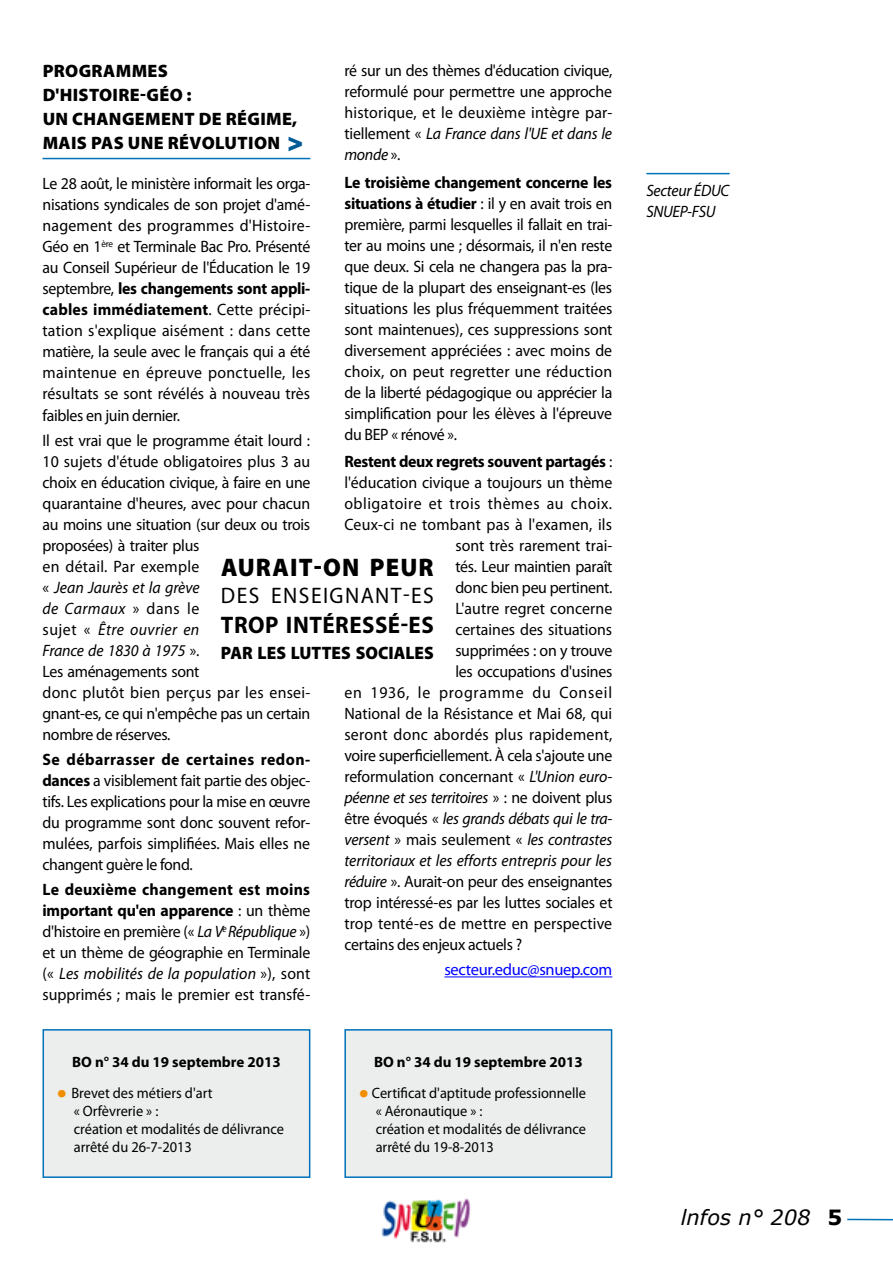
<style>
.page{position:relative;width:893px;height:1263px;background:#fff}
.page>*{position:absolute;margin:0;border:0;box-sizing:border-box;transform-origin:0 0}
.t1{font:900 25.5px "Myriad Pro";letter-spacing:.045em;color:#000;scale:.96 1}
.t2{font:700 24px "Myriad Pro";color:#000;scale:.96 1}
.t3{font:22.5px "Myriad Pro";color:#000;scale:.96 1}
.t4{font:italic 21px "Verdana";color:#000}
.t5{font:900 18px/24px "Myriad Pro";letter-spacing:.02em;color:#000}
.t6{font:900 18px "Myriad Pro";color:#000;scale:.96 1}
.t7{font:16.5px/21px "Myriad Pro";letter-spacing:-.005em;color:#000;text-align:justify;scale:.96 1}
.t8{font:italic 16.5px/21px "Myriad Pro";letter-spacing:-.015em;color:#000;scale:.96 1}
.t9{font:700 16.5px "Myriad Pro";letter-spacing:-.02em;color:#000;scale:.96 1}
.t10{font:16.5px "Myriad Pro";letter-spacing:.03em;color:#000;scale:.96 1}
.t11{font:16.5px "Myriad Pro";letter-spacing:.015em;color:#000;scale:.96 1}
.t12{font:16.5px "Myriad Pro";letter-spacing:.05em;color:#000;scale:.96 1}
.t13{font:16.5px "Myriad Pro";letter-spacing:-.02em;color:#00f}
.t14{font:15px/18px "Myriad Pro";color:#000;scale:.96 1}
.t15{font:700 15px "Myriad Pro";color:#000}
.s1{font-style:italic}
.s2{font-weight:700}
.s3{font-weight:400}
.s4{font-style:normal}
.s5{font-family:"Gill Sans";font-weight:800;font-size:23.7px;color:#005b97}
.s6{font-size:35.7px;color:#f18e00}
.s7{font-weight:700;font-style:normal}
</style>
<div class="page">
<img style="left:381px;top:1198px;width:90px;height:45px">
<hr style="left:847px;top:1219px;width:46px;height:1px;background:#0072ba">
<hr style="left:646px;top:173px;width:84px;height:1px;background:#0072ba">
<hr style="left:43px;top:158px;width:267px;height:1px;background:#0072ba">
<hr style="left:444px;top:976px;width:168px;height:1px;background:#00f">
<div style="left:43px;top:1030px;width:267px;height:147px;background:#eceded"></div>
<div style="left:43px;top:1029px;width:267px;height:149px;border:2px solid #0072ba"></div>
<div style="left:345px;top:1030px;width:267px;height:147px;background:#eceded"></div>
<div style="left:344px;top:1029px;width:268px;height:149px;border:2px solid #0072ba"></div>
<p class="t7" style="left:344px;top:60px;width:281px">ré sur un des thèmes d'éducation civique, reformulé pour permettre une approche historique, et le deuxième intègre par&shy;tiellement « <span class="s1">La France dans l'UE et dans le monde</span> ».</p>
<p class="t7" style="left:344px;top:171px;width:281px"><span class="s2">Le troisième changement concerne les situations à étudier</span> : il y en avait trois en première, parmi lesquelles il fallait en trai&shy;ter au moins une ; désormais, il n'en reste que deux. Si cela ne changera pas la pra&shy;tique de la plupart des enseignant-es (les situations les plus fréquemment traitées sont maintenues), ces suppressions sont diversement appréciées : avec moins de choix, on peut regretter une réduction de la liberté pédagogique ou apprécier la simplification pour les élèves à l'épreuve du BEP « rénové ».</p>
<p class="t9" style="left:344px;top:451px;width:281px">Restent deux regrets souvent partagés <span class="s3">:</span></p>
<p class="t7" style="left:344px;top:472px;width:281px">l'éducation civique a toujours un thème</p>
<p class="t10" style="left:344px;top:493px;width:280px">obligatoire et trois thèmes au choix.</p>
<p class="t7" style="left:344px;top:514px;width:280px">Ceux-ci ne tombant pas à l'examen, ils</p>
<p class="t7" style="left:455px;top:535px;width:165px">sont très rarement trai-</p>
<p class="t7" style="left:455px;top:556px;width:165px">tés. Leur maintien paraît</p>
<p class="t7" style="left:455px;top:577px;width:165px">donc bien peu pertinent.</p>
<p class="t7" style="left:455px;top:598px;width:165px">L'autre regret concerne</p>
<p class="t7" style="left:455px;top:619px;width:165px">certaines des situations</p>
<p class="t7" style="left:455px;top:640px;width:165px">supprimées : on y trouve</p>
<p class="t7" style="left:455px;top:661px;width:165px">les occupations d'usines</p>
<p class="t12" style="left:344px;top:682px;width:280px">en 1936, le programme du Conseil</p>
<p class="t7" style="left:344px;top:703px;width:280px">National de la Résistance et Mai 68, qui</p>
<p class="t11" style="left:344px;top:724px;width:281px">seront donc abordés plus rapidement,</p>
<p class="t7" style="left:344px;top:745px;width:281px">voire superficiellement. À cela s'ajoute une</p>
<p class="t7" style="left:344px;top:766px;width:281px">reformulation concernant « <span class="s1">L'Union euro-</span></p>
<p class="t8" style="left:344px;top:787px;width:281px">péenne et ses territoires <span class="s4">» : ne doivent plus</span></p>
<p class="t8" style="left:344px;top:808px;width:281px"><span class="s4">être évoqués «</span> les grands débats qui le tra-</p>
<p class="t8" style="left:344px;top:829px;width:281px">versent <span class="s4">» mais seulement «</span> les contrastes</p>
<p class="t8" style="left:344px;top:850px;width:280px">territoriaux et les efforts entrepris pour les</p>
<p class="t7" style="left:344px;top:871px;width:280px"><span class="s1">réduire</span> ». Aurait-on peur des enseignantes</p>
<p class="t7" style="left:344px;top:892px;width:281px">trop intéressé-es par les luttes sociales et</p>
<p class="t7" style="left:344px;top:913px;width:280px">trop tenté-es de mettre en perspective</p>
<p class="t7" style="left:344px;top:934px;width:187px">certains des enjeux actuels ?</p>
<p class="t13" style="left:444px;top:959px;width:169px">secteur.educ@snuep.com</p>
<p class="t5" style="left:43px;top:58px;width:262px">PROGRAMMES<br>D'HISTOIRE-GÉO :<br>UN CHANGEMENT DE RÉGIME,<br>MAIS PAS UNE RÉVOLUTION <span class="s5">&gt;</span></p>
<p class="t7" style="left:43px;top:173px;width:281px">Le 28 août, le ministère informait les orga&shy;nisations syndicales de son projet d'amé&shy;nagement des programmes d'Histoire-Géo en 1<sup>ère</sup> et Terminale Bac Pro. Présenté au Conseil Supérieur de l'Éducation le 19 septembre, <span class="s2">les changements sont appli&shy;cables immédiatement</span>. Cette précipi&shy;tation s'explique aisément : dans cette matière, la seule avec le français qui a été maintenue en épreuve ponctuelle, les résultats se sont révélés à nouveau très faibles en juin dernier.</p>
<p class="t7" style="left:43px;top:429px;width:281px;text-align:left">Il est vrai que le programme était lourd :<br>10 sujets d'étude obligatoires plus 3 au choix en éducation civique, à faire en une quarantaine d'heures, avec pour chacun au moins une situation (sur deux ou trois proposées) à traiter plus<br>en détail. Par exemple<br>« <span class="s1">Jean Jaurès et la grève<br>de Carmaux</span> » dans le<br>sujet « <span class="s1">être ouvrier en<br>France de 1830 à 1975</span> ».<br>Les aménagements sont<br>donc plutôt bien perçus par les ensei&shy;gnant-es, ce qui n'empêche pas un certain nombre de réserves.</p>
<p class="t7" style="left:43px;top:749px;width:281px"><span class="s2">Se débarrasser de certaines redon&shy;dances</span> a visiblement fait partie des objec&shy;tifs. Les explications pour la mise en œuvre du programme sont donc souvent refor&shy;mulées, parfois simplifiées. Mais elles ne changent guère le fond.</p>
<p class="t7" style="left:43px;top:879px;width:281px"><span class="s2">Le deuxième changement est moins important qu'en apparence</span> : un thème d'histoire en première (« <span class="s1">La V</span><sup>e</sup> <span class="s1">République</span> ») et un thème de géographie en Terminale (« <span class="s1">Les mobilités de la population</span> »), sont supprimés ; mais le premier est transfé-</p>
<h1 class="t1" style="left:221px;top:551px;width:223px">AURAIT-ON PEUR</h1>
<h3 class="t3" style="left:221px;top:582px;width:14px">des</h3>
<h3 class="t3" style="left:271px;top:582px;width:15px">enseignant</h3>
<h3 class="t3" style="left:403px;top:582px;width:20px">-es</h3>
<h2 class="t2" style="left:221px;top:609px;width:30px">trop</h2>
<h2 class="t2" style="left:286px;top:609px;width:66px">intéress</h2>
<h2 class="t2" style="left:388px;top:609px;width:35px">é-es</h2>
<p class="t6" style="left:221px;top:641px;width:223px">PAR LES LUTTES SOCIALES</p>
<p class="t15" style="left:72px;top:1052px;width:210px">BO n° 34 du 19 septembre 2013</p>
<p class="t14" style="left:74px;top:1084px;width:220px;text-indent:-17px"><span class="s6">•</span> Brevet des métiers d'art<br>« Orfèvrerie » :<br>création et modalités de délivrance arrêté du 26-7-2013</p>
<p class="t15" style="left:374px;top:1052px;width:210px">BO n° 34 du 19 septembre 2013</p>
<p class="t14" style="left:376px;top:1084px;width:221px;text-indent:-17px"><span class="s6">•</span> Certificat d'aptitude professionnelle « Aéronautique » :<br>création et modalités de délivrance arrêté du 19-8-2013</p>
<p class="t8" style="left:646px;top:179px;width:88px">Secteur éDUC<br>SNUEP-FSU</p>
<p class="t4" style="left:681px;top:1204px;width:163px">lnfos n° 208 <span class="s7">5</span></p>
</div>
